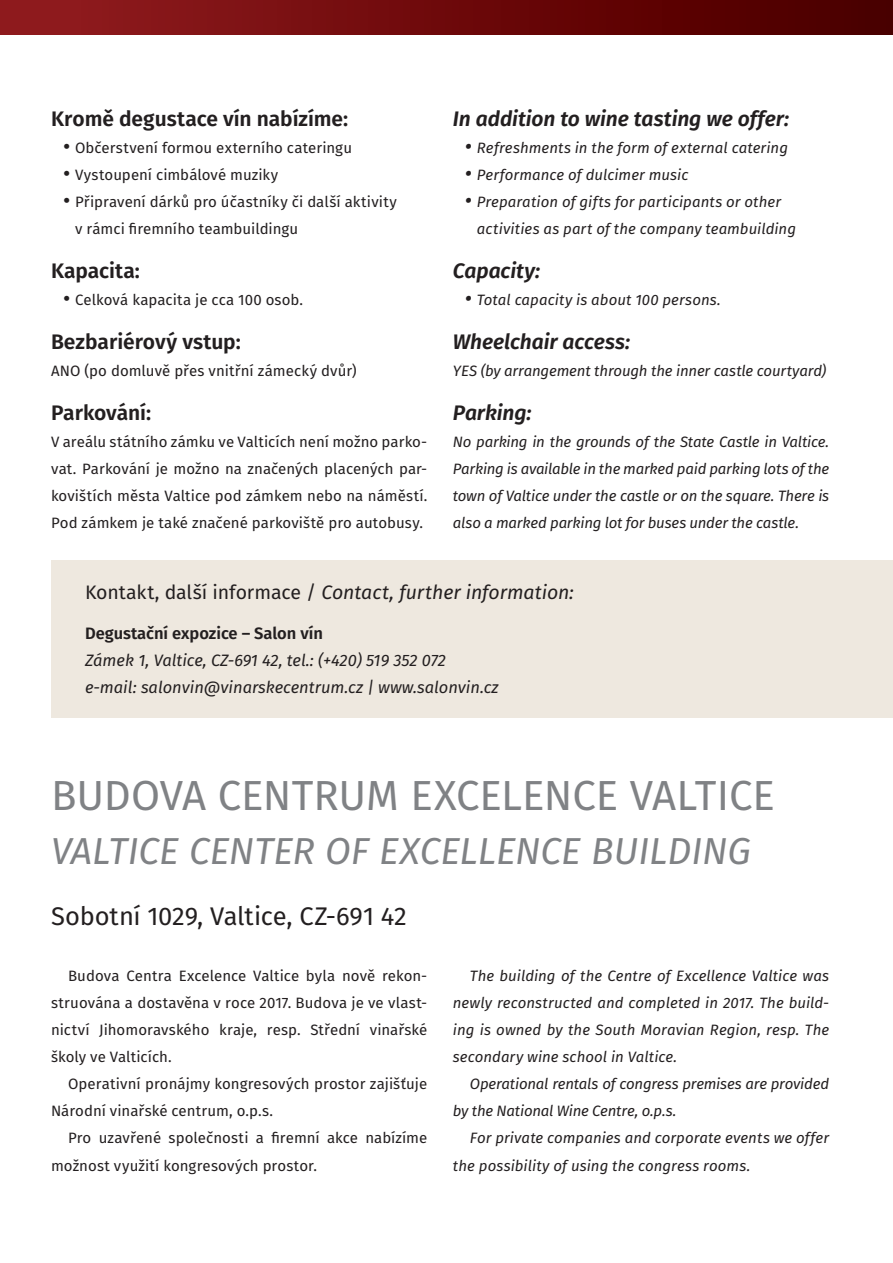
<style>
.page{position:relative;width:893px;height:1263px;background:#fff}
.page>*{position:absolute;margin:0;border:0;box-sizing:border-box;transform-origin:0 0}
.t1{font:42px "Fira Sans";letter-spacing:-.005em;color:#808285}
.t2{font:italic 37.5px "Fira Sans";letter-spacing:-.005em;color:#808285}
.t3{font:25.5px "Fira Sans";letter-spacing:-.005em;color:#231f20}
.t4{font:italic 600 21px "Fira Sans";letter-spacing:-.005em;color:#231f20}
.t5{font:600 21px "Fira Sans";letter-spacing:-.005em;color:#231f20}
.t6{font:italic 19.5px "Fira Sans";letter-spacing:.005em;color:#231f20}
.t7{font:italic 16.5px/27px "Fira Sans";color:#231f20}
.t8{font:600 16.5px "Fira Sans";color:#231f20}
.t9{font:italic 15px/27px "Fira Sans";color:#231f20}
.t10{font:15px/27px "Fira Sans";color:#231f20}
.s1{font-size:22.5px}
.s2{font-style:normal}
</style>
<div class="page">
<div style="left:51px;top:560px;width:842px;height:157px;background:#eee8df"></div>
<div style="left:0;top:0;width:893px;height:34px;background:linear-gradient(to right,#931b1e,#480000)"></div>
<h3 class="t5" style="left:51px;top:101px;width:299px">Kromě degustace vín nabízíme:</h3>
<p class="t10" style="left:63px;top:134px;width:291px"><span class="s1">•</span> O bčerstvení formou externího cateringu</p>
<p class="t10" style="left:63px;top:161px;width:217px"><span class="s1">•</span> Vystoupení cimbálové muziky</p>
<p class="t10" style="left:75px;top:188px;width:323px;text-indent:-12px"><span class="s1">•</span> Připravení dárků pro účastníky či další aktivity v rámci firemního teambuildingu</p>
<h3 class="t5" style="left:51px;top:253px;width:90px">Kapacita:</h3>
<p class="t10" style="left:63px;top:286px;width:242px"><span class="s1">•</span> Celková kapacita je cca 100 osob.</p>
<h3 class="t5" style="left:51px;top:324px;width:191px">Bezbariérový vstup:</h3>
<p class="t10" style="left:51px;top:357px;width:11px">ANO</p>
<p class="t10" style="left:84px;top:357px;width:274px">(po domluvě přes vnitřní zámecký dvůr)</p>
<h3 class="t5" style="left:51px;top:395px;width:102px">Parkování:</h3>
<p class="t10" style="left:51px;top:428px;width:378px;text-align:justify">V areálu státního zámku ve Valticích není možno parko&shy;vat. Parkování je možno na značených placených par&shy;kovištích města Valtice pod zámkem nebo na náměstí.<br>Pod zámkem je také značené parkoviště pro autobusy.</p>
<h3 class="t4" style="left:453px;top:101px;width:338px">In addition to wine tasting we offer:</h3>
<p class="t9" style="left:465px;top:134px;width:325px"><span class="s1">•</span> Refreshments in the form of external catering</p>
<p class="t9" style="left:465px;top:161px;width:225px"><span class="s1">•</span> Performance of dulcimer music</p>
<p class="t9" style="left:477px;top:188px;width:321px;text-indent:-12px"><span class="s1">•</span> Preparation of gifts for participants or other activities as part of the company teambuilding</p>
<h3 class="t4" style="left:453px;top:253px;width:89px">Capacity:</h3>
<p class="t9" style="left:465px;top:286px;width:257px"><span class="s1">•</span> Total capacity is about 100 persons.</p>
<h3 class="t4" style="left:453px;top:324px;width:179px">Wheelchair access:</h3>
<p class="t9" style="left:453px;top:357px;width:375px">Yes (by arrangement through the inner castle courtyard)</p>
<h3 class="t4" style="left:453px;top:395px;width:80px">Parking:</h3>
<p class="t9" style="left:453px;top:428px;width:378px;text-align:justify">No parking in the grounds of the State Castle in Valtice.<br>Parking is available in the marked paid parking lots of the town of Valtice under the castle or on the square. There is also a marked parking lot for buses under the castle.</p>
<h3 class="t6" style="left:85px;top:578px;width:490px"><span class="s2">Kontakt, další informace /</span> Contact, further information:</h3>
<p class="t8" style="left:85px;top:620px;width:240px">Degustační expozice – Salon vín</p>
<p class="t7" style="left:85px;top:646px;width:415px">Zámek 1, Valtice, CZ-691 42, tel.: (+420) 519 352 072 e-mail: salonvin@vinarskecentrum.cz | www.salonvin.cz</p>
<h1 class="t1" style="left:51px;top:764px;width:725px">Budova Centrum Excelence Valtice</h1>
<h2 class="t2" style="left:51px;top:822px;width:701px">Valtice Center of Excellence building</h2>
<h3 class="t3" style="left:51px;top:897px;width:357px">Sobotní 1029, Valtice, CZ-691 42</h3>
<p class="t10" style="left:51px;top:962px;width:378px;text-align:justify;text-indent:17px">Budova Centra Excelence Valtice byla nově rekon&shy;struována a dostavěna v roce 2017. Budova je ve vlast&shy;nictví Jihomoravského kraje, resp. Střední vinařské školy ve Valticích.</p>
<p class="t10" style="left:51px;top:1070px;width:378px;text-indent:17px">Operativní pronájmy kongresových prostor zajišťuje<br>N árodní vinařské centrum, o.p.s.</p>
<p class="t10" style="left:51px;top:1124px;width:378px;text-indent:17px">Pro uzavřené společnosti a firemní akce nabízíme možnost využití kongresových prostor.</p>
<p class="t9" style="left:453px;top:962px;width:378px;text-align:justify;text-indent:17px">The building of the Centre of Excellence Valtice was newly reconstructed and completed in 2017. The build&shy;ing is owned by the South Moravian Region, resp. The secondary wine school in Valtice.</p>
<p class="t9" style="left:453px;top:1070px;width:378px;text-indent:17px">Operational rentals of congress premises are provided by the National Wine Centre, o.p.s.</p>
<p class="t9" style="left:453px;top:1124px;width:378px;text-indent:17px">For private companies and corporate events we offer the possibility of using the congress rooms.</p>
</div>
